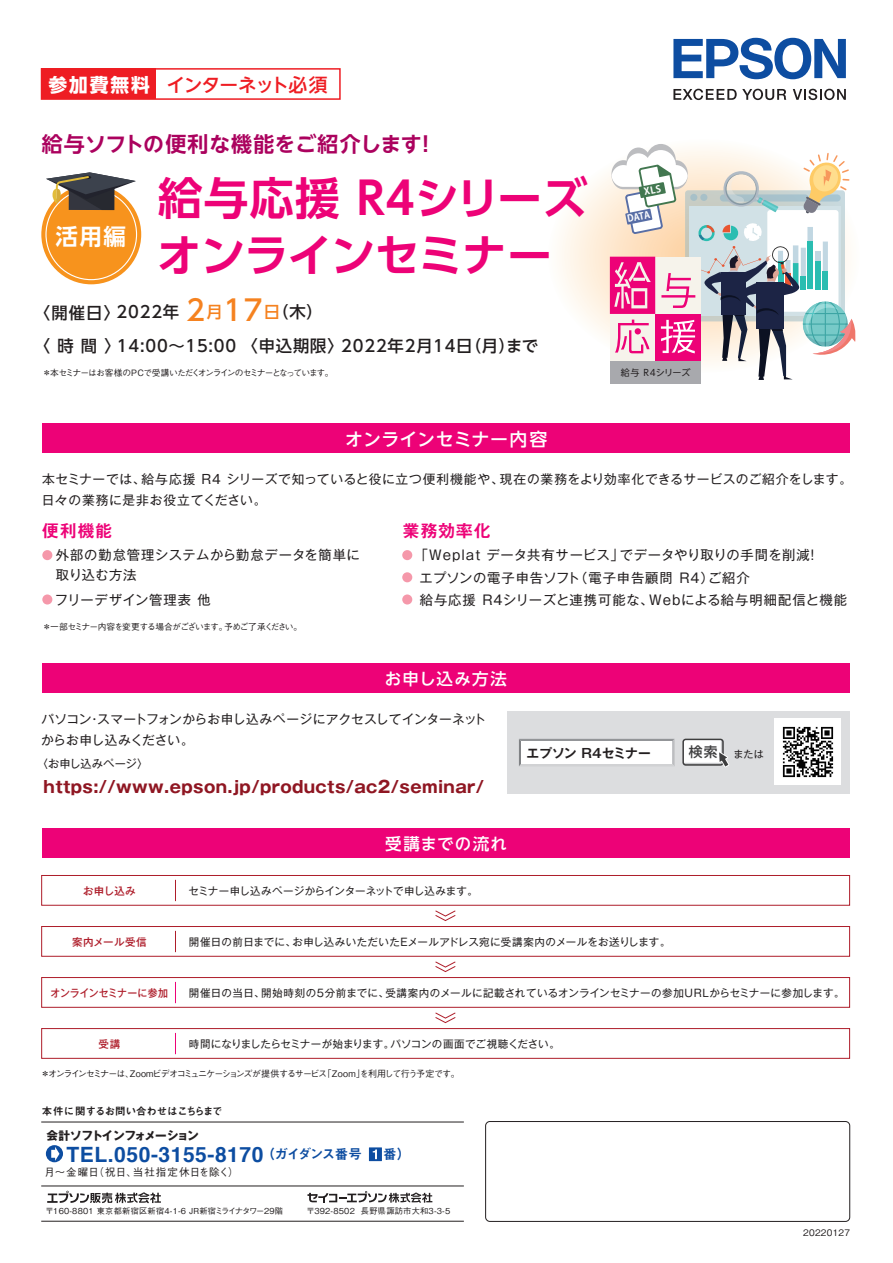
<style>
.page{position:relative;width:893px;height:1263px;background:#fff}
.page>*{position:absolute;margin:0;border:0;box-sizing:border-box;transform-origin:0 0}
.t1{font:700 44.55px "UD Shin Go NT Pro De";letter-spacing:.025em;color:#ed0277}
.t2{font:700 44.55px "UD Shin Go Pro De";letter-spacing:-.02em;color:#ed0277}
.t3{font:700 22.5px "UD Shin Go NT Pro De";color:#fff}
.t4{font:700 21px "UD Shin Go NT Pro De";letter-spacing:.015em;color:#ab025e}
.t5{font:700 21px "Helvetica";letter-spacing:.025em;color:#0d4da1}
.t6{font:500 18.75px "UD Shin Go NT Pro";letter-spacing:-.05em;color:#ee1d23}
.t7{font:500 18px "UD Shin Go NT Pro";letter-spacing:.01em;color:#fff}
.t8{font:700 16.5px "Gothic MB101 Pro";letter-spacing:.025em;color:#8f1622}
.t9{font:500 16.5px "UD Shin Go NT Pro";letter-spacing:.08em;color:#fff}
.t10{font:700 16.5px "Gothic MB101 Pro De";letter-spacing:.075em;color:#ed0277}
.t11{font:500 16.35px/33.9px "UD Shin Go NT Pro";letter-spacing:.05em;color:#231f20}
.t12{font:500 13.8px "UD Shin Go NT Pro";color:#3e3e3f}
.t13{font:13.5px "Midashi Go Pro MB31";letter-spacing:-.085em;color:#0d4da1}
.t14{font:13.35px/22.2px "Gothic MB101 Pro";letter-spacing:.055em;color:#231f20}
.t15{font:12.75px/21.3px "Gothic MB101 Pro";letter-spacing:.05em;color:#231f20}
.t16{font:12.75px/21.3px "Gothic MB101 Pro";color:#231f20}
.t17{font:700 12.75px "Gothic MB101 Pro De";letter-spacing:-.01em;color:#231f20}
.t18{font:700 11.7px "Gothic MB101 Pro";letter-spacing:-.06em;color:#231f20}
.t19{font:11.25px "Gothic MB101 Pro";color:#231f20}
.t20{font:10.5px "Gothic MB101 Pro";letter-spacing:.025em;color:#231f20}
.t21{font:10.5px "Gothic MB101 Pro";letter-spacing:-.005em;color:#231f20}
.t22{font:500 10.5px "Gothic BBB Pro";letter-spacing:.015em;color:#231f20}
.t23{font:10.5px "Midashi Go Pro MB31";letter-spacing:-.01em;color:#231f20}
.t24{font:500 10.5px "Gothic MB101 Pro";letter-spacing:-.005em;color:#ae1d2a;scale:.94 1}
.t25{font:500 10.5px "Gothic MB101 Pro";letter-spacing:.02em;color:#ae1d2a}
.t26{font:500 10.5px "Gothic MB101 Pro";letter-spacing:.05em;color:#ae1d2a}
.t27{font:10.05px "Gothic MB101 Pro";color:#231f20}
.t28{font:700 9.6px "Koz Go Pro";color:#fff;scale:.94 1}
.t29{font:500 9px "Gothic BBB Pro";letter-spacing:-.11em;color:#231f20}
.t30{font:500 9px "Gothic BBB Pro";letter-spacing:.025em;color:#231f20}
.t31{font:9px "UD Shin Go NT Pro";letter-spacing:.005em;color:#231f20}
.t32{font:500 8.7px "Gothic BBB Pro";letter-spacing:-.1em;color:#231f20}
.t33{font:500 8.25px "Gothic BBB Pro";letter-spacing:.025em;color:#231f20}
.s1{font-weight:700;color:#fff}
.s2{font-family:"UD Shin Go Pro De"}
.s3{font-size:28.5px;color:#f58220}
.s4{color:#f58220}
</style>
<div class="page">
<svg style="left:560px;top:174px;width:51px;height:163px"></svg>
<svg style="left:673px;top:89px;width:113px;height:11px"></svg>
<svg style="left:793px;top:89px;width:53px;height:11px"></svg>
<svg style="left:673px;top:38px;width:173px;height:41px"></svg>
<div style="left:42px;top:423px;width:808px;height:30px;background:#ed0277"></div>
<div style="left:41px;top:68px;width:300px;height:32px;background:#fff;border:2px solid #ee1d23"></div>
<div style="left:42px;top:69px;width:114px;height:30px;background:#ee1d23"></div>
<div style="left:46px;top:1145px;width:17px;height:17px;background:#0d4da1;border-radius:50%"></div>
<svg style="left:51px;top:1147px;width:8px;height:14px"></svg>
<div style="left:485px;top:1121px;width:365px;height:100px;border:1px solid #231f20;border-radius:4px"></div>
<svg style="left:47px;top:1191px;width:114px;height:12px"></svg>
<svg style="left:307px;top:1191px;width:125px;height:12px"></svg>
<hr style="left:41px;top:1122px;width:423px;height:1px;background:#231f20">
<hr style="left:41px;top:1221px;width:423px;height:1px;background:#231f20">
<hr style="left:41px;top:1186px;width:423px;height:1px;background:#231f20">
<div style="left:369px;top:1147px;width:13px;height:14px;background:#0d4da1"></div>
<svg style="left:373px;top:1149px;width:4px;height:10px"></svg>
<div style="left:41px;top:184px;width:100px;height:100px;background:#f7931d;border-radius:50%"></div>
<svg style="left:46px;top:172px;width:90px;height:38px"></svg>
<div style="left:42px;top:663px;width:808px;height:30px;background:#ed0277"></div>
<div style="left:42px;top:828px;width:808px;height:30px;background:#ed0277"></div>
<div style="left:507px;top:711px;width:343px;height:83px;background:#dcdddf"></div>
<div style="left:774px;top:718px;width:67px;height:67px;background:#fff"></div>
<img style="left:782px;top:726px;width:52px;height:52px">
<div style="left:41px;top:977px;width:809px;height:31px;border:1px solid #ae1d2a"></div>
<svg style="left:175px;top:982px;width:1px;height:21px"></svg>
<div style="left:41px;top:1028px;width:809px;height:31px;border:1px solid #ae1d2a"></div>
<svg style="left:175px;top:1033px;width:1px;height:21px"></svg>
<div style="left:41px;top:926px;width:809px;height:31px;border:1px solid #ae1d2a"></div>
<svg style="left:175px;top:931px;width:1px;height:21px"></svg>
<div style="left:41px;top:875px;width:809px;height:31px;border:1px solid #ae1d2a"></div>
<svg style="left:175px;top:880px;width:1px;height:21px"></svg>
<svg style="left:435px;top:910px;width:21px;height:11px"></svg>
<svg style="left:435px;top:961px;width:21px;height:11px"></svg>
<svg style="left:435px;top:1012px;width:21px;height:11px"></svg>
<svg style="left:519px;top:739px;width:156px;height:27px"></svg>
<div style="left:521px;top:741px;width:151px;height:23px;background:#fff"></div>
<div style="left:682px;top:739px;width:42px;height:27px;border:2px solid #3e3e3f;border-radius:3px"></div>
<svg style="left:683px;top:739px;width:46px;height:29px"></svg>
<div style="left:610px;top:257px;width:45px;height:57px;background:#ed0277"></div>
<div style="left:610px;top:361px;width:91px;height:22px;background:#a8a9ad"></div>
<div style="left:42px;top:550px;width:10px;height:10px;background:#f598aa;border-radius:50%"></div>
<div style="left:42px;top:594px;width:10px;height:10px;background:#f598aa;border-radius:50%"></div>
<div style="left:402px;top:550px;width:10px;height:10px;background:#f598aa;border-radius:50%"></div>
<div style="left:402px;top:572px;width:10px;height:10px;background:#f598aa;border-radius:50%"></div>
<div style="left:402px;top:594px;width:10px;height:10px;background:#f598aa;border-radius:50%"></div>
<svg style="left:611px;top:144px;width:245px;height:236px"></svg>
<h3 class="t6" style="left:49px;top:69px;width:280px"><span class="s1">参加費無料</span> インターネット必須</h3>
<h3 class="t4" style="left:42px;top:126px;width:396px">給与ソフトの便利な機能をご紹介します！</h3>
<h1 class="t1" style="left:158px;top:162px;width:431px">給与応援 R4<span class="s2">シリーズ</span></h1>
<h1 class="t2" style="left:157px;top:219px;width:396px">オンラインセミナー</h1>
<h2 class="t3" style="left:56px;top:218px;width:72px">活用編</h2>
<p class="t11" style="left:34px;top:295px;width:506px">〈開催日〉2022年 <span class="s3">2</span><span class="s4">月</span><span class="s3">17</span><span class="s4">日</span>（木）<br>〈時間〉14:00～15:00 〈申込期限〉2022年2月14日（月）まで</p>
<p class="t32" style="left:42px;top:365px;width:293px">＊本セミナーはお客様のPCで受講いただくオンラインのセミナーとなっています。</p>
<h3 class="t7" style="left:345px;top:425px;width:204px">オンラインセミナー内容</h3>
<p class="t28" style="left:626px;top:213px;width:26px;rotate:-11deg">DATA</p>
<p class="t31" style="left:621px;top:365px;width:71px">給与 R4シリーズ</p>
<p class="t15" style="left:42px;top:466px;width:812px">本セミナーでは、給与応援 R4 シリーズで知っていると役に立つ便利機能や、現在の業務をより効率化できるサービスのご紹介をします。日々の業務に是非お役立てください。</p>
<p class="t10" style="left:42px;top:517px;width:71px">便利機能</p>
<p class="t14" style="left:56px;top:543px;width:306px;line-height:20.1px">外部の勤怠管理システムから勤怠データを簡単に取り込む方法</p>
<p class="t14" style="left:55px;top:587px;width:157px">フリーデザイン管理表 他</p>
<p class="t32" style="left:42px;top:620px;width:261px">＊一部セミナー内容を変更する場合がございます。予めご了承ください。</p>
<p class="t10" style="left:403px;top:517px;width:89px">業務効率化</p>
<p class="t14" style="left:420px;top:542px;width:429px;text-indent:-5px">「Weplat データ共有サービス」でデータやり取りの手間を削減！<br>エプソンの電子申告ソフト（電子申告顧問 R4）ご紹介<br>給与応援 R4シリーズと連携可能な、Webによる給与明細配信と機能</p>
<p class="t9" style="left:385px;top:666px;width:124px">お申し込み方法</p>
<p class="t16" style="left:41px;top:706px;width:447px">パソコン・スマートフォンからお申し込みページにアクセスしてインターネットからお申し込みください。</p>
<p class="t19" style="left:37px;top:755px;width:113px">〈お申し込みページ〉</p>
<p class="t8" style="left:44px;top:773px;width:442px">https://www.epson.jp/products/ac2/seminar/</p>
<p class="t9" style="left:385px;top:830px;width:123px">受講までの流れ</p>
<p class="t25" style="left:83px;top:882px;width:54px">お申し込み</p>
<p class="t21" style="left:189px;top:882px;width:291px">セミナー申し込みページからインターネットで申し込みます。</p>
<p class="t12" style="left:689px;top:741px;width:30px">検索</p>
<p class="t17" style="left:526px;top:742px;width:126px">エプソン R4セミナー</p>
<p class="t27" style="left:733px;top:746px;width:32px">または</p>
<p class="t26" style="left:72px;top:933px;width:76px">案内メール受信</p>
<p class="t20" style="left:189px;top:933px;width:483px">開催日の前日までに、お申し込みいただいたEメールアドレス宛に受講案内のメールをお送りします。</p>
<p class="t24" style="left:51px;top:984px;width:126px">オンラインセミナーに参加</p>
<p class="t20" style="left:189px;top:984px;width:657px">開催日の当日、開始時刻の5分前までに、受講案内のメールに記載されているオンラインセミナーの参加URLからセミナーに参加します。</p>
<p class="t25" style="left:99px;top:1035px;width:23px">受講</p>
<p class="t21" style="left:189px;top:1035px;width:373px">時間になりましたらセミナーが始まります。パソコンの画面でご視聴ください。</p>
<p class="t29" style="left:41px;top:1066px;width:420px">＊オンラインセミナーは、Zoomビデオコミュニケーションズが提供するサービス「Zoom」を利用して行う予定です。</p>
<p class="t23" style="left:42px;top:1103px;width:182px">本件に関するお問い合わせはこちらまで</p>
<p class="t18" style="left:47px;top:1126px;width:154px">会計ソフトインフォメーション</p>
<h3 class="t5" style="left:67px;top:1137px;width:198px">TEL.050-3155-8170</h3>
<p class="t22" style="left:45px;top:1164px;width:196px">月～金曜日（祝日、当社指定休日を除く）</p>
<p class="t13" style="left:262px;top:1143px;width:102px">（ガイダンス番号</p>
<p class="t13" style="left:383px;top:1143px;width:29px">番）</p>
<p class="t33" style="left:45px;top:1205px;width:239px">〒160-8801 東京都新宿区新宿4-1-6 JR新宿ミライナタワー29階</p>
<p class="t33" style="left:307px;top:1205px;width:145px">〒392-8502 長野県諏訪市大和3-3-5</p>
<p class="t30" style="left:803px;top:1225px;width:48px">20220127</p>
</div>
